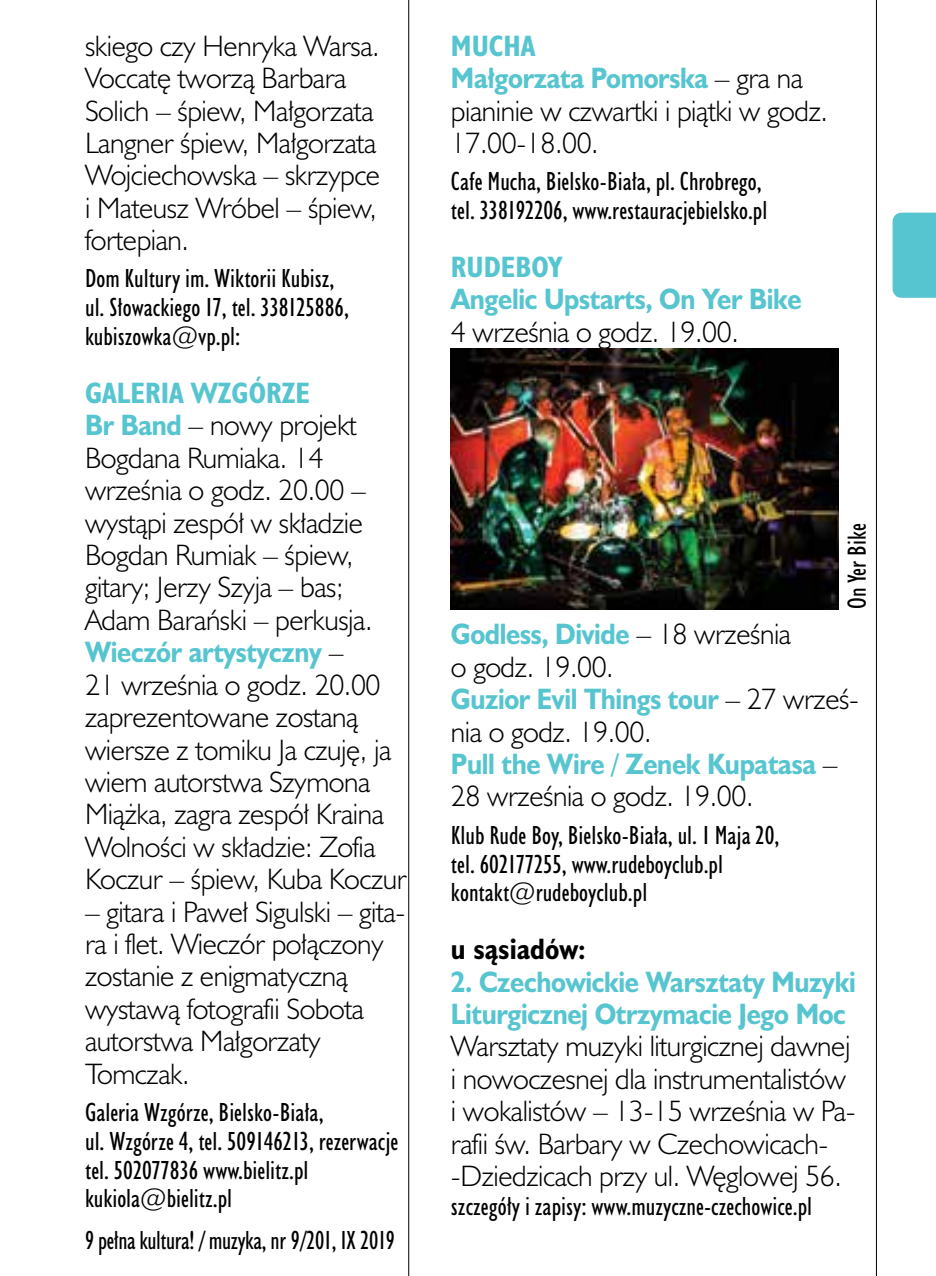
<style>
.page{position:relative;width:936px;height:1276px;background:#fff}
.page>*{position:absolute;margin:0;border:0;box-sizing:border-box;transform-origin:0 0}
.t1{font:300 27px/32.4px "Humanst 521 Lt PL";letter-spacing:-.015em;color:#000}
.t2{font:700 27px/32.4px "Humanst 521 PL";letter-spacing:-.015em;color:#56c5d0;scale:.9 1}
.t3{font:700 27px "Humanst 521 Cn PL";color:#56c5d0}
.t4{font:700 27px "Humanst 521 Cn PL";color:#000}
.t5{font:24px/28.8px "Humanst 521 Cn PL";color:#000}
.t6{font:24px "Humanst 521 Cn PL";color:#000;scale:.95 1}
.s1{font-family:"Humanst 521 PL";font-weight:700;color:#56c5d0}
.s2{font-family:"Humanst 521 Lt PL";font-weight:300;color:#000}
</style>
<div class="page">
<hr style="left:875px;top:0;width:1px;height:1276px;background:#000">
<hr style="left:408px;top:0;width:1px;height:1276px;background:#000">
<div style="left:892px;top:213px;width:43px;height:85px;background:#56c5d0"></div>
<img style="left:451px;top:349px;width:387px;height:260px">
<p class="t1" style="left:85px;top:29px;width:296px">skiego czy Henryka Warsa.<br>Voccatę tworzą Barbara<br>Solich – śpiew, Małgorzata<br>Langner śpiew, Małgorzata<br>Wojciechowska – skrzypce i Mateusz Wróbel – śpiew, fortepian.</p>
<p class="t5" style="left:85px;top:264px;width:265px">Dom Kultury im. Wiktorii Kubisz, ul. Słowackiego 17, tel. 338125886, kubiszowka@vp.pl:</p>
<p class="t3" style="left:85px;top:374px;width:226px">GALERIA WZGÓRZE</p>
<p class="t1" style="left:85px;top:408px;width:289px"><span class="s1">Br Band</span> – nowy projekt<br>Bogdana Rumiaka. 14 września o godz. 20.00 – wystąpi zespół w składzie<br>Bogdan Rumiak – śpiew, gitary; Jerzy Szyja – bas;<br>Adam Barański – perkusja.</p>
<p class="t2" style="left:85px;top:635px;width:288px">Wieczór artystyczny <span class="s2">–</span></p>
<p class="t1" style="left:85px;top:668px;width:323px">21 września o godz. 20.00 zaprezentowane zostaną wiersze z tomiku Ja czuję, ja wiem autorstwa Szymona<br>Miążka, zagra zespół Kraina<br>Wolności w składzie: Zofia<br>Koczur – śpiew, Kuba Koczur</p>
<p class="t1" style="left:85px;top:894px;width:322px">– gitara i Paweł Sigulski – gita&shy;ra i flet. Wieczór połączony zostanie z enigmatyczną wystawą fotografii Sobota autorstwa Małgorzaty<br>Tomczak.</p>
<p class="t5" style="left:85px;top:1097px;width:315px">Galeria Wzgórze, Bielsko-Biała,<br>ul. Wzgórze 4, tel. 509146213, rezerwacje tel. 502077836 www.bielitz.pl kukiola@bielitz.pl</p>
<p class="t6" style="left:85px;top:1225px;width:328px">9 pełna kultura! / muzyka, nr 9/201, IX 2019</p>
<p class="t3" style="left:451px;top:27px;width:86px">MUCHA</p>
<p class="t2" style="left:451px;top:61px;width:392px">Małgorzata Pomorska <span class="s2">– gra na</span></p>
<p class="t1" style="left:451px;top:94px;width:378px">pianinie w czwartki i piątki w godz.<br>17.00-18.00.</p>
<p class="t5" style="left:451px;top:167px;width:318px">Cafe Mucha, Bielsko-Biała, pl. Chrobrego, tel. 338192206, www.restauracjebielsko.pl</p>
<p class="t3" style="left:451px;top:248px;width:113px">RUDEBOY</p>
<p class="t2" style="left:451px;top:282px;width:391px">Angelic Upstarts, On Yer Bike</p>
<p class="t1" style="left:451px;top:315px;width:289px">4 września o godz. 19.00.</p>
<p class="t5" style="left:842px;top:609px;width:88px;rotate:-90deg">On Yer Bike</p>
<p class="t2" style="left:451px;top:617px;width:379px">Godless, Divide <span class="s2">– 18 września</span></p>
<p class="t1" style="left:451px;top:650px;width:164px">o godz. 19.00.</p>
<p class="t2" style="left:451px;top:682px;width:454px">Guzior Evil Things tour <span class="s2">– 27 wrześ-</span></p>
<p class="t1" style="left:451px;top:714px;width:202px">nia o godz. 19.00.</p>
<p class="t2" style="left:451px;top:747px;width:431px">Pull the Wire / Zenek Kupatasa <span class="s2">–</span></p>
<p class="t1" style="left:451px;top:779px;width:304px">28 września o godz. 19.00.</p>
<p class="t5" style="left:451px;top:820px;width:330px">Klub Rude Boy, Bielsko-Biała, ul. 1 Maja 20, tel. 602177255, www.rudeboyclub.pl kontakt@rudeboyclub.pl</p>
<p class="t4" style="left:451px;top:930px;width:136px">u sąsiadów:</p>
<p class="t2" style="left:451px;top:964px;width:451px">2. Czechowickie Warsztaty Muzyki<br>Liturgicznej Otrzymacie Jego Moc</p>
<p class="t1" style="left:451px;top:1029px;width:406px">Warsztaty muzyki liturgicznej dawnej i nowoczesnej dla instrumentalistów i wokalistów – 13-15 września w Pa&shy;rafii św. Barbary w Czechowicach--Dziedzicach przy ul. Węglowej 56.</p>
<p class="t5" style="left:451px;top:1191px;width:363px">szczegóły i zapisy: www.muzyczne-czechowice.pl</p>
</div>
